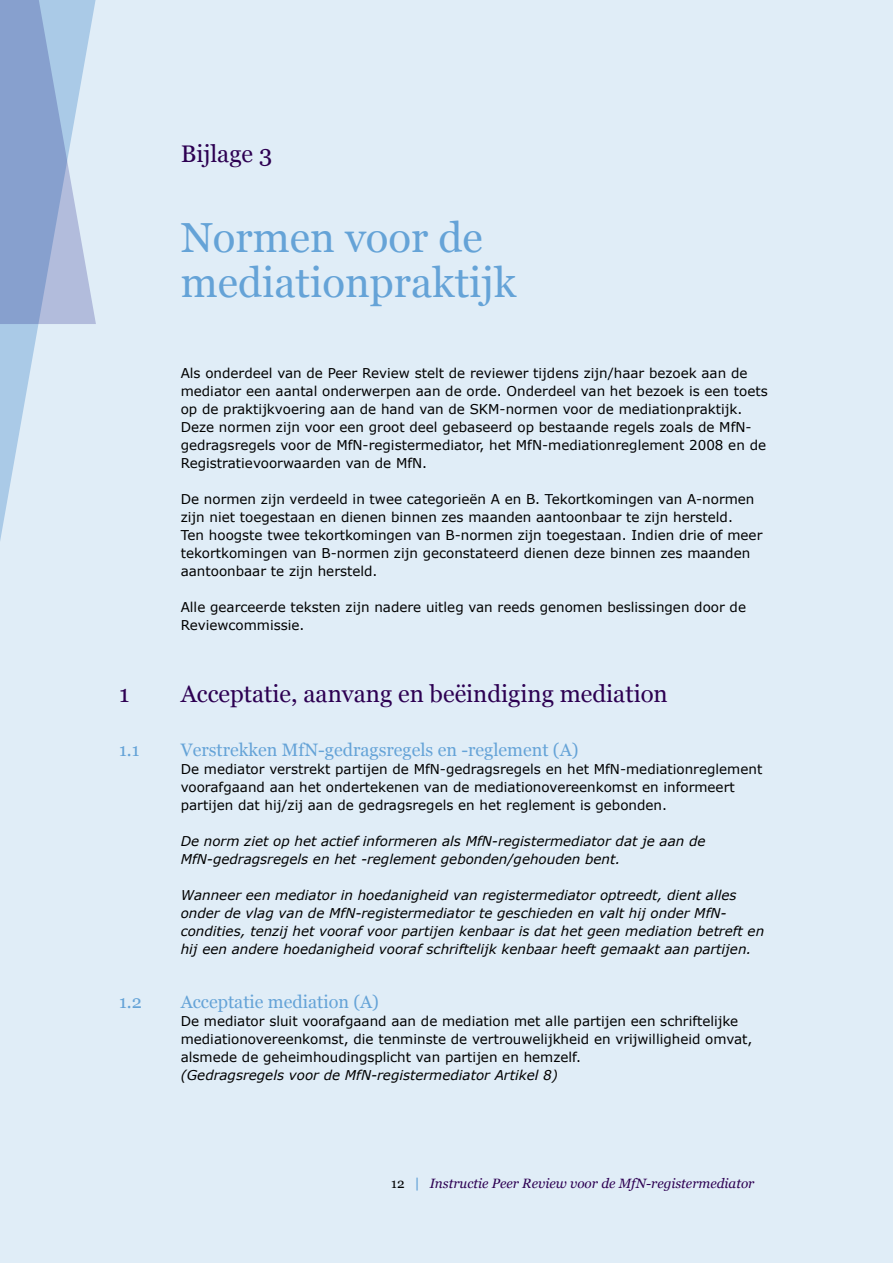
<style>
.page{position:relative;width:893px;height:1263px;background:#e0edf7}
.page>*{position:absolute;margin:0;border:0;box-sizing:border-box;transform-origin:0 0}
.t1{font:42px/45px "Georgia";color:#65a3d7}
.t2{font:24px "Georgia";color:#2d0052}
.t3{font:18px "Georgia";color:#65a3d7}
.t4{font:13.5px/18px "Verdana";color:#000}
.t5{font:italic 13.5px/18px "Verdana";color:#000}
.t6{font:italic 13.5px "Georgia";color:#2d0052}
.s1{font-style:normal;color:#000}
.s2{font-family:"Verdana";font-style:normal;color:#65a3d7}
</style>
<div class="page">
<svg style="left:0;top:324px;width:39px;height:217px"></svg>
<svg style="left:0;top:0;width:96px;height:324px;background:#a0b6d9"></svg>
<h2 class="t2" style="left:181px;top:144px;width:93px">Bijlage 3</h2>
<h1 class="t1" style="left:181px;top:218px;width:337px">Normen voor de mediationpraktijk</h1>
<p class="t4" style="left:181px;top:365px;width:589px">Als onderdeel van de Peer Review stelt de reviewer tijdens zijn/haar bezoek aan de mediator een aantal onderwerpen aan de orde. Onderdeel van het bezoek is een toets op de praktijkvoering aan de hand van de SKM-normen voor de mediationpraktijk.<br>Deze normen zijn voor een groot deel gebaseerd op bestaande regels zoals de MfN&shy;gedragsregels voor de MfN-registermediator, het MfN-mediationreglement 2008 en de Registratievoorwaarden van de MfN.</p>
<p class="t4" style="left:181px;top:491px;width:583px">De normen zijn verdeeld in twee categorieën A en B. Tekortkomingen van A-normen zijn niet toegestaan en dienen binnen zes maanden aantoonbaar te zijn hersteld.<br>Ten hoogste twee tekortkomingen van B-normen zijn toegestaan. Indien drie of meer tekortkomingen van B-normen zijn geconstateerd dienen deze binnen zes maanden aantoonbaar te zijn hersteld.</p>
<p class="t4" style="left:181px;top:599px;width:567px">Alle gearceerde teksten zijn nadere uitleg van reeds genomen beslissingen door de<br>Reviewcommissie.</p>
<h2 class="t2" style="left:119px;top:684px;width:12px">1</h2>
<h2 class="t2" style="left:181px;top:684px;width:489px">Acceptatie, aanvang en beëindiging mediation</h2>
<h3 class="t3" style="left:119px;top:742px;width:22px">1.1</h3>
<h3 class="t3" style="left:181px;top:742px;width:399px">Verstrekken MfN-gedragsregels en -reglement (A)</h3>
<p class="t4" style="left:181px;top:761px;width:583px">De mediator verstrekt partijen de MfN-gedragsregels en het MfN-mediationreglement voorafgaand aan het ondertekenen van de mediationovereenkomst en informeert partijen dat hij/zij aan de gedragsregels en het reglement is gebonden.</p>
<p class="t5" style="left:181px;top:833px;width:526px">De norm ziet op het actief informeren als MfN-registermediator dat je aan de<br>MfN-gedragsregels en het -reglement gebonden/gehouden bent.</p>
<p class="t5" style="left:181px;top:887px;width:585px">Wanneer een mediator in hoedanigheid van registermediator optreedt, dient alles onder de vlag van de MfN-registermediator te geschieden en valt hij onder MfN&shy;condities, tenzij het vooraf voor partijen kenbaar is dat het geen mediation betreft en hij een andere hoedanigheid vooraf schriftelijk kenbaar heeft gemaakt aan partijen.</p>
<h3 class="t3" style="left:119px;top:994px;width:24px">1.2</h3>
<h3 class="t3" style="left:181px;top:994px;width:200px">Acceptatie mediation (A)</h3>
<p class="t4" style="left:181px;top:1013px;width:573px">De mediator sluit voorafgaand aan de mediation met alle partijen een schriftelijke mediationovereenkomst, die tenminste de vertrouwelijkheid en vrijwilligheid omvat, alsmede de geheimhoudingsplicht van partijen en hemzelf.</p>
<p class="t5" style="left:181px;top:1067px;width:379px">(Gedragsregels voor de MfN-registermediator Artikel 8)</p>
<p class="t6" style="left:391px;top:1178px;width:365px"><span class="s1">12</span> <span class="s2">|</span> Instructie Peer Review voor de MfN-registermediator</p>
</div>
